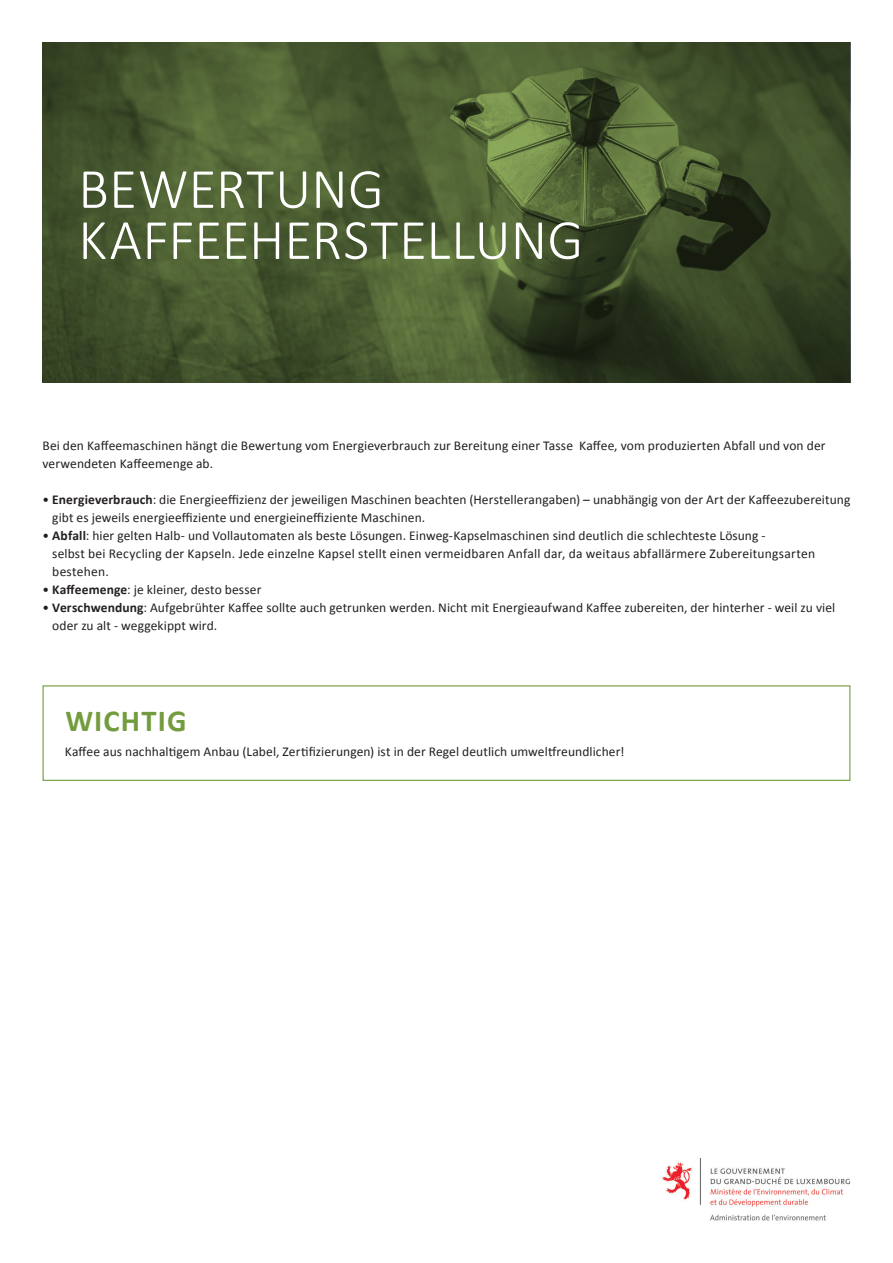
<style>
.page{position:relative;width:893px;height:1263px;background:#fff}
.page>*{position:absolute;margin:0;border:0;box-sizing:border-box;transform-origin:0 0}
.t1{font:300 57.45px/51px "Calibri";color:#fff}
.Texte{font:700 30.6px "Calibri";letter-spacing:.035em;color:#739c3e}
.Texte-2{font:13.5px/18px "Calibri";letter-spacing:.005em;color:#231f20}
.s1{font-weight:700}
</style>
<div class="page">
<svg style="left:43px;top:43px;width:807px;height:340px;background:#45552d"></svg>
<div style="left:43px;top:685px;width:807px;height:96px;border:1px solid #739c3e"></div>
<img style="left:662px;top:1158px;width:189px;height:63px">
<p class="t1" style="left:78px;top:161px;width:507px">BEWERTUNG<br>KAFFEEHERSTELLUNG</p>
<p class="Texte-2" style="left:43px;top:437px;width:784px">Bei den Kaffeemaschinen hängt die Bewertung vom Energieverbrauch zur Bereitung einer Tasse Kaffee, vom produzierten Abfall und von der verwendeten Kaffeemenge ab.</p>
<p class="Texte-2" style="left:52px;top:491px;width:800px;text-indent:-10px">• <span class="s1">Energieverbrauch</span>: die Energieeffizienz der jeweiligen Maschinen beachten (Herstellerangaben) – unabhängig von der Art der Kaffeezubereitung gibt es jeweils energieeffiziente und energieineffiziente Maschinen.</p>
<p class="Texte-2" style="left:52px;top:527px;width:764px;text-indent:-10px">• <span class="s1">Abfall</span>: hier gelten Halb- und Vollautomaten als beste Lösungen. Einweg-Kapselmaschinen sind deutlich die schlechteste Lösung -<br>selbst bei Recycling der Kapseln. Jede einzelne Kapsel stellt einen vermeidbaren Anfall dar, da weitaus abfallärmere Zubereitungsarten bestehen.</p>
<p class="Texte-2" style="left:43px;top:581px;width:220px">• <span class="s1">Kaffeemenge</span>: je kleiner, desto besser</p>
<p class="Texte-2" style="left:52px;top:599px;width:784px;text-indent:-10px">• <span class="s1">Verschwendung</span>: Aufgebrühter Kaffee sollte auch getrunken werden. Nicht mit Energieaufwand Kaffee zubereiten, der hinterher - weil zu viel oder zu alt - weggekippt wird.</p>
<p class="Texte" style="left:66px;top:701px;width:123px">WICHTIG</p>
<p class="Texte-2" style="left:65px;top:743px;width:561px">Kaffee aus nachhaltigem Anbau (Label, Zertifizierungen) ist in der Regel deutlich umweltfreundlicher!</p>
</div>
